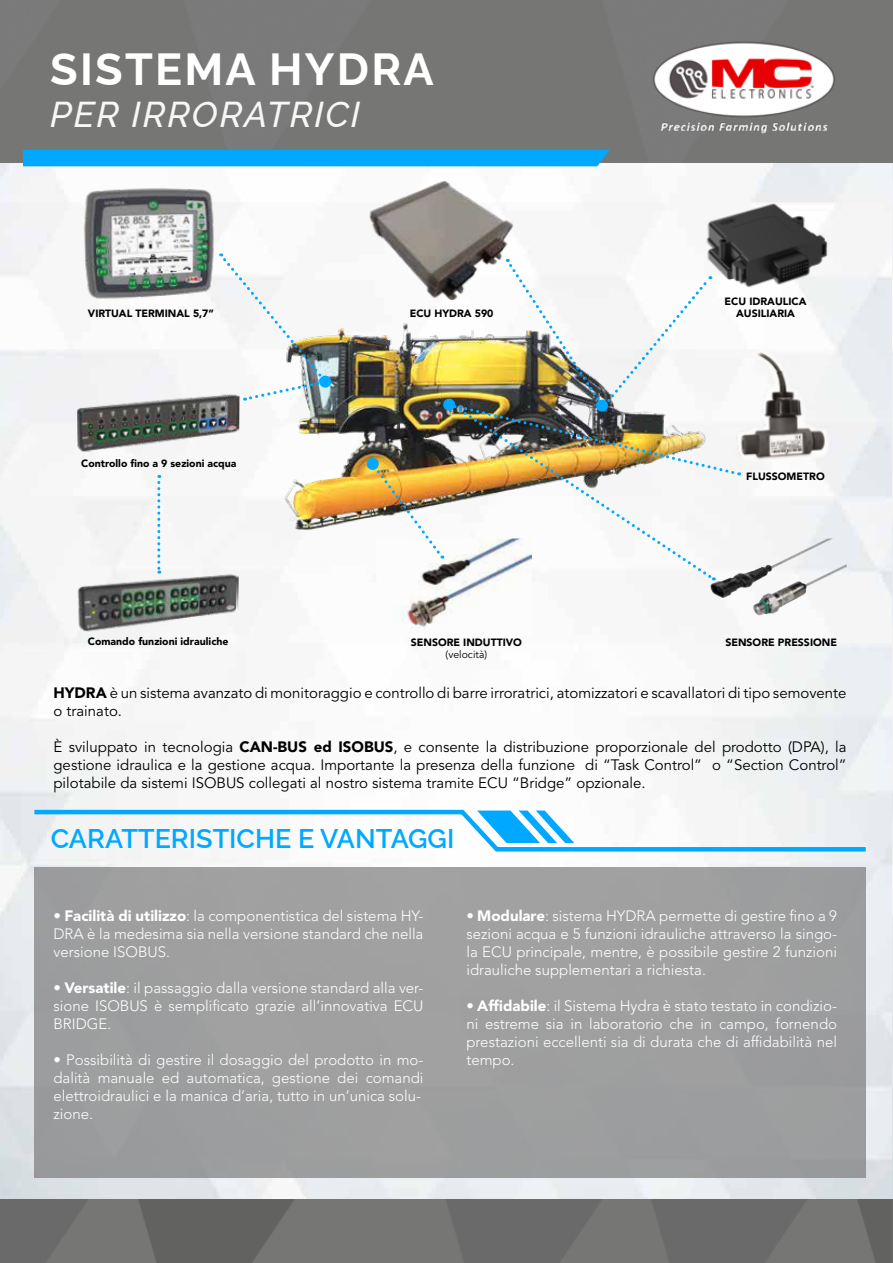
<style>
.page{position:relative;width:893px;height:1263px;background:#fff}
.page>*{position:absolute;margin:0;border:0;box-sizing:border-box;transform-origin:0 0}
.t1{font:700 45px "Raleway";letter-spacing:.05em;color:#fff}
.t2{font:italic 500 36px "Raleway";letter-spacing:.05em;color:#f6f7f7}
.t3{font:600 27px "Raleway";color:#00a9ff}
.t4{font:300 15px/18px "Avenir LT Std";color:#fff;text-align:justify}
.t5{font:15px/18px "Avenir LT Std";color:#000}
.t6{font:900 10.5px/12.6px "Avenir LT Std";color:#000;text-align:center}
.t7{font:10.5px "Avenir LT Std";color:#000}
.s1{font-weight:900}
</style>
<div class="page">
<img style="left:0;top:162px;width:893px;height:1038px">
<div style="left:0;top:0;width:893px;height:162px;background:#767675"></div>
<img style="left:0;top:1200px;width:893px;height:63px">
<img style="left:647px;top:37px;width:193px;height:100px">
<img style="left:255px;top:303px;width:111px;height:241px">
<div style="left:34px;top:867px;width:832px;height:311px;background:#9e9f9f"></div>
<svg style="left:30px;top:807px;width:840px;height:47px"></svg>
<div style="left:23px;top:150px;width:587px;height:16px;background:#00a9ff"></div>
<img style="left:82px;top:188px;width:135px;height:111px">
<img style="left:368px;top:179px;width:148px;height:80px">
<img style="left:702px;top:202px;width:135px;height:90px">
<img style="left:77px;top:573px;width:162px;height:60px">
<img style="left:77px;top:393px;width:162px;height:60px">
<img style="left:376px;top:559px;width:156px;height:79px">
<img style="left:710px;top:538px;width:137px;height:78px">
<img style="left:740px;top:343px;width:97px;height:121px">
<svg style="left:220px;top:253px;width:112px;height:148px"></svg>
<svg style="left:157px;top:475px;width:3px;height:99px"></svg>
<svg style="left:451px;top:559px;width:264px;height:22px"></svg>
<img style="left:366px;top:259px;width:374px;height:300px">
<svg style="left:892px;top:297px;width:1px;height:32px"></svg>
<svg style="left:892px;top:647px;width:1px;height:32px"></svg>
<h1 class="t1" style="left:50px;top:33px;width:385px">SISTEMA HYDRA</h1>
<h2 class="t2" style="left:50px;top:85px;width:311px">PER IRRORATRICI</h2>
<p class="t6" style="left:88px;top:307px;width:128px">VIRTUAL TERMINAL 5,7”</p>
<p class="t6" style="left:410px;top:307px;width:85px">ECU HYDRA 590</p>
<p class="t6" style="left:81px;top:457px;width:157px">Controllo fino a 9 sezioni acqua</p>
<p class="t6" style="left:88px;top:635px;width:142px">Comando funzioni idrauliche</p>
<p class="t6" style="left:411px;top:636px;width:113px">SENSORE INDUTTIVO</p>
<p class="t7" style="left:446px;top:649px;width:43px">(velocità)</p>
<p class="t6" style="left:725px;top:295px;width:83px">ECU IDRAULICA<br>AUSILIARIA</p>
<p class="t6" style="left:746px;top:470px;width:80px">FLUSSOMETRO</p>
<p class="t6" style="left:725px;top:636px;width:113px">SENSORE PRESSIONE</p>
<p class="t5" style="left:53px;top:684px;width:795px"><span class="s1">HYDRA</span> è un sistema avanzato di monitoraggio e controllo di barre irroratrici, atomizzatori e scavallatori di tipo semovente o trainato.</p>
<p class="t5" style="left:53px;top:738px;width:795px;text-align:justify">È sviluppato in tecnologia <span class="s1">CAN-BUS ed ISOBUS</span>, e consente la distribuzione proporzionale del prodotto (DPA), la gestione idraulica e la gestione acqua. Importante la presenza della funzione di “Task Control” o “Section Control” pilotabile da sistemi ISOBUS collegati al nostro sistema tramite ECU “Bridge” opzionale.</p>
<h3 class="t3" style="left:51px;top:817px;width:405px">CARATTERISTICHE E VANTAGGI</h3>
<p class="t4" style="left:53px;top:907px;width:371px">• <span class="s1">Facilità di utilizzo</span>: la componentistica del sistema HY-DRA è la medesima sia nella versione standard che nella versione ISOBUS.</p>
<p class="t4" style="left:53px;top:979px;width:371px">• <span class="s1">Versatile</span>: il passaggio dalla versione standard alla ver&shy;sione ISOBUS è semplificato grazie all’innovativa ECU BRIDGE.</p>
<p class="t4" style="left:53px;top:1051px;width:371px;text-align:left">• Possibilità di gestire il dosaggio del prodotto in mo&shy;dalità manuale ed automatica, gestione dei comandi elettroidraulici e la manica d’aria, tutto in un’unica solu&shy;zione.</p>
<p class="t4" style="left:466px;top:907px;width:372px">• <span class="s1">Modulare</span>: sistema HYDRA permette di gestire fino a 9 sezioni acqua e 5 funzioni idrauliche attraverso la singo&shy;la ECU principale, mentre, è possibile gestire 2 funzioni idrauliche supplementari a richiesta.</p>
<p class="t4" style="left:466px;top:997px;width:372px">• <span class="s1">Affidabile</span>: il Sistema Hydra è stato testato in condizio&shy;ni estreme sia in laboratorio che in campo, fornendo prestazioni eccellenti sia di durata che di affidabilità nel tempo.</p>
</div>
